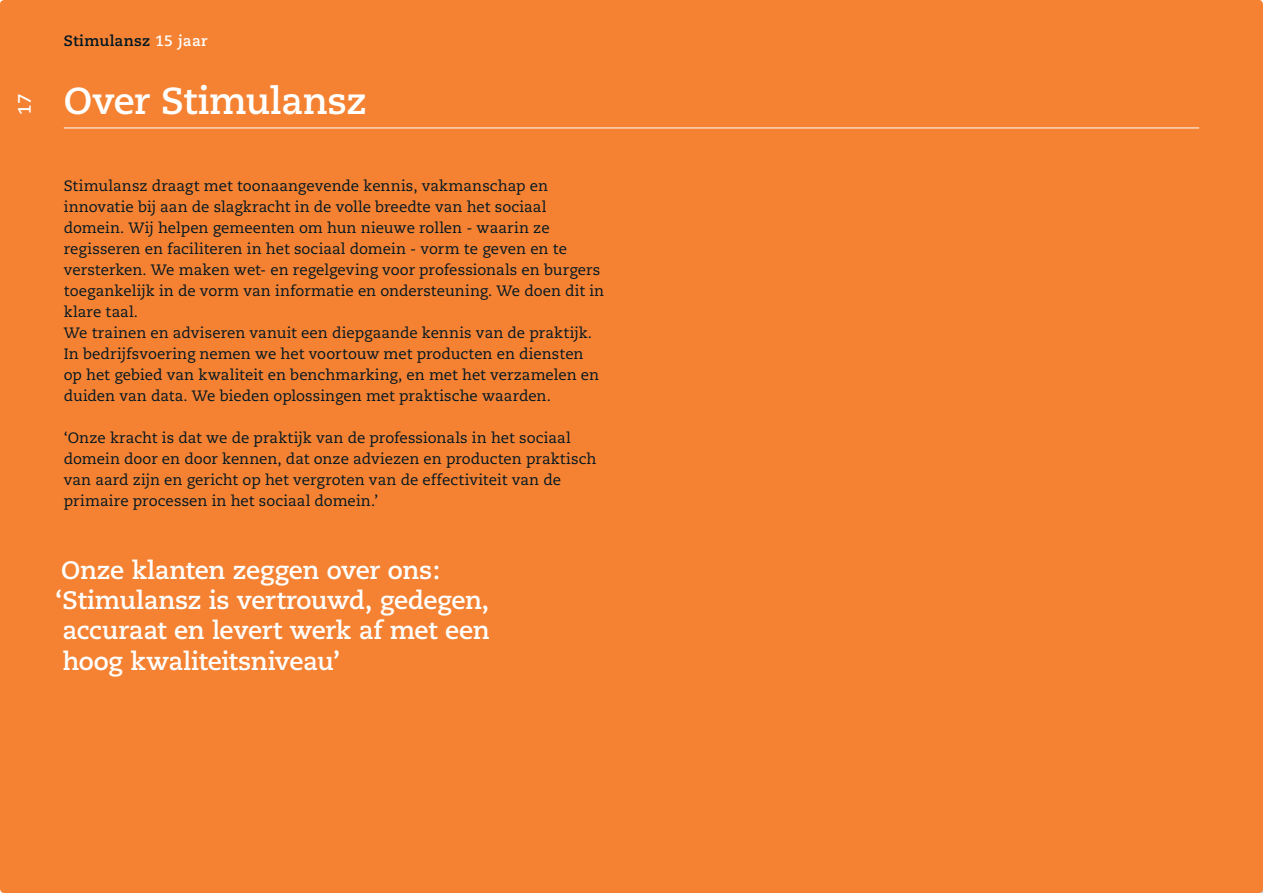
<style>
.page{position:relative;width:1263px;height:893px;background:#f48232}
.page>*{position:absolute;margin:0;border:0;box-sizing:border-box;transform-origin:0 0}
.Hoofdkop{font:700 37.5px "Caecilia";letter-spacing:-.01em;color:#fff}
.Hoofdkop-2{font:700 25.2px/30.3px "Caecilia";letter-spacing:-.01em;color:#fff;text-align:justify}
.t1{font:700 18px "Caecilia";color:#fff}
.plat{font:15px/21px "Caecilia";color:#011622}
.t2{font:700 15px "Caecilia";letter-spacing:.015em;color:#011622}
.s1{color:#fff}
</style>
<div class="page">
<hr style="left:64px;top:128px;width:1135px;height:1px;background:#fff">
<p class="t2" style="left:64px;top:32px;width:145px">Stimulansz <span class="s1">15 jaar</span></p>
<p class="t1" style="left:14px;top:115px;width:23px;rotate:-90deg">17</p>
<p class="Hoofdkop" style="left:64px;top:79px;width:304px">Over Stimulansz</p>
<p class="plat" style="left:64px;top:176px;width:542px">Stimulansz draagt met toonaangevende kennis, vakmanschap en innovatie bij aan de slagkracht in de volle breedte van het sociaal domein. Wij helpen gemeenten om hun nieuwe rollen - waarin ze regisseren en faciliteren in het sociaal domein - vorm te geven en te versterken. We maken wet- en regelgeving voor professionals en burgers toegankelijk in de vorm van informatie en ondersteuning. We doen dit in klare taal.<br>We trainen en adviseren vanuit een diepgaande kennis van de praktijk.<br>In bedrijfsvoering nemen we het voortouw met producten en diensten op het gebied van kwaliteit en benchmarking, en met het verzamelen en duiden van data. We bieden oplossingen met praktische waarden.</p>
<p class="plat" style="left:64px;top:428px;width:534px">‘Onze kracht is dat we de praktijk van de professionals in het sociaal domein door en door kennen, dat onze adviezen en producten praktisch van aard zijn en gericht op het vergroten van de effectiviteit van de primaire processen in het sociaal domein.’</p>
<p class="Hoofdkop-2" style="left:61px;top:555px;width:381px">Onze klanten zeggen over ons:</p>
<p class="Hoofdkop-2" style="left:55px;top:585px;width:436px">‘Stimulansz is vertrouwd, gedegen, accuraat en levert werk af met een hoog kwaliteitsniveau’</p>
</div>
